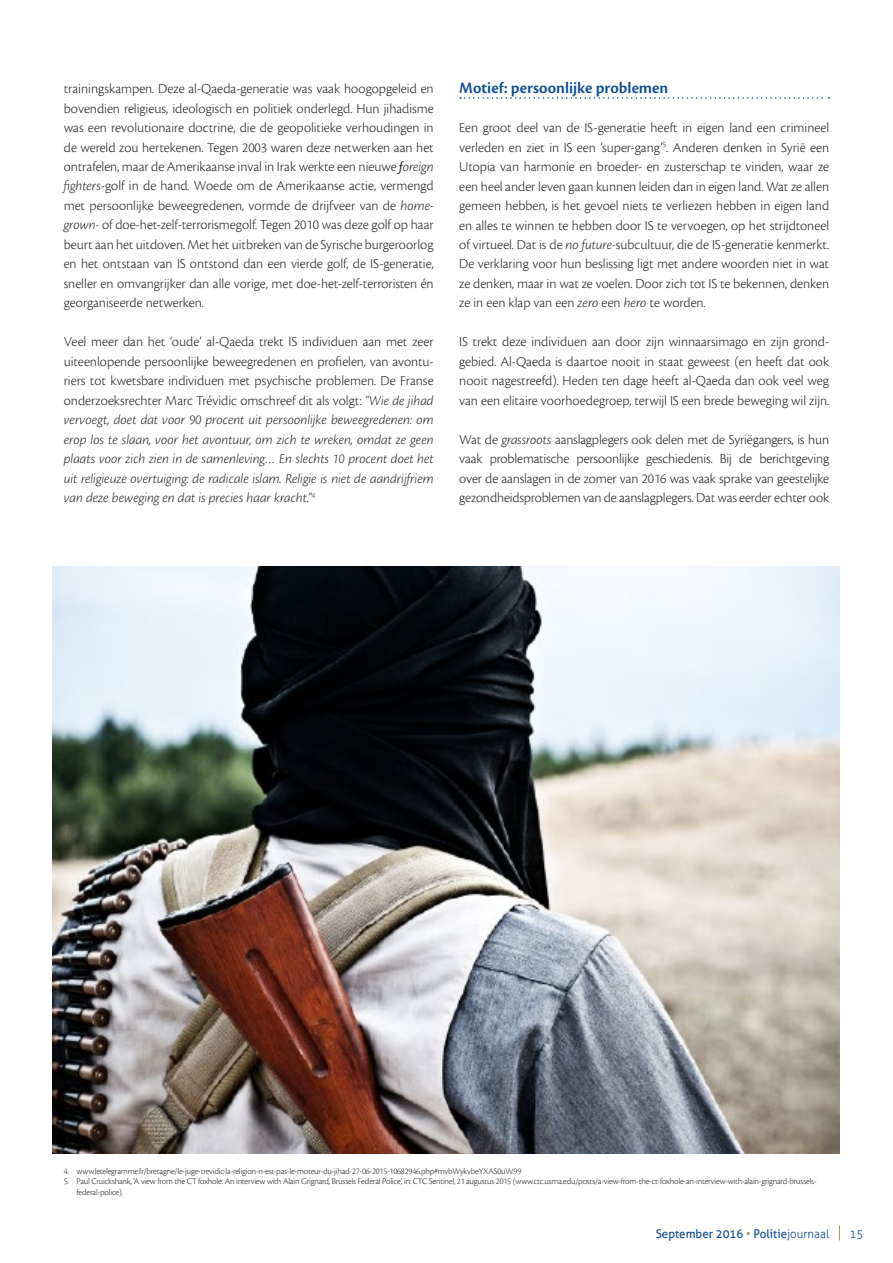
<style>
.page{position:relative;width:893px;height:1263px;background:#fff}
.page>*{position:absolute;margin:0;border:0;box-sizing:border-box;transform-origin:0 0}
.t1{font:600 16.5px "Cronos Pro";color:#0f4d94}
.t2{font:300 14.25px/19.5px "Cronos Pro";letter-spacing:-.005em;color:#231f20;text-align:justify}
.t3{font:italic 300 14.25px/19.5px "Cronos Pro";letter-spacing:-.005em;color:#231f20;text-align:justify}
.t4{font:12px "Aller";color:#0f4d94;scale:.96 1}
.t5{font:300 12px "Aller";color:#0f4d94;scale:.96 1}
.t6{font:300 9px/10.5px "Cronos Pro";letter-spacing:-.02em;color:#231f20}
.s1{font-weight:400;font-style:italic}
.s2{font-style:italic}
.s3{font-style:normal}
.s4{color:#a29161}
.s5{font-weight:300}
</style>
<div class="page">
<svg style="left:839px;top:1225px;width:1px;height:15px"></svg>
<svg style="left:460px;top:97px;width:369px;height:2px"></svg>
<img style="left:52px;top:566px;width:787px;height:587px">
<p class="t2" style="left:64px;top:79px;width:371px">trainingskampen. Deze al-Qaeda-generatie was vaak hoogopgeleid en bovendien religieus, ideologisch en politiek onderlegd. Hun jihadisme was een revolutionaire doctrine, die de geopolitieke verhoudingen in de wereld zou hertekenen. Tegen 2003 waren deze netwerken aan het ontrafelen, maar de Amerikaanse inval in Irak werkte een nieuwe <span class="s1">f</span><span class="s2">oreign fighters</span>-golf in de hand. Woede om de Amerikaanse actie, vermengd met persoonlijke beweegredenen, vormde de drijfveer van de <span class="s2">home&shy;grown-</span> of doe-het-zelf-terrorismegolf. Tegen 2010 was deze golf op haar beurt aan het uitdoven. Met het uitbreken van de Syrische burgeroorlog en het ontstaan van IS ontstond dan een vierde golf, de IS-generatie, sneller en omvangrijker dan alle vorige, met doe-het-zelf-terroristen én georganiseerde netwerken.</p>
<p class="t3" style="left:64px;top:332px;width:371px"><span class="s3">Veel meer dan het ‘oude’ al-Qaeda trekt IS individuen aan met zeer uiteenlopende persoonlijke beweegredenen en profielen, van avontu&shy;riers tot kwetsbare individuen met psychische problemen. De Franse onderzoeksrechter Marc Trévidic omschreef dit als volgt:</span> “Wie de jihad vervoegt, doet dat voor 90 procent uit persoonlijke beweegredenen: om erop los te slaan, voor het avontuur, om zich te wreken, omdat ze geen plaats voor zich zien in de samenleving… En slechts 10 procent doet het uit religieuze overtuiging: de radicale islam. Religie is niet de aandrijfriem van deze beweging en dat is precies haar kracht.”<sup>4</sup></p>
<p class="t1" style="left:459px;top:78px;width:211px">Motief: persoonlijke problemen</p>
<p class="t2" style="left:459px;top:118px;width:371px">Een groot deel van de IS-generatie heeft in eigen land een crimineel verleden en ziet in IS een ‘super-gang’<sup>5</sup>. Anderen denken in Syrië een Utopia van harmonie en broeder- en zusterschap te vinden, waar ze een heel ander leven gaan kunnen leiden dan in eigen land. Wat ze allen gemeen hebben, is het gevoel niets te verliezen hebben in eigen land en alles te winnen te hebben door IS te vervoegen, op het strijdtoneel of virtueel. Dat is de <span class="s2">no future-</span>subcultuur, die de IS-generatie kenmerkt.<br>De verklaring voor hun beslissing ligt met andere woorden niet in wat ze denken, maar in wat ze voelen. Door zich tot IS te bekennen, denken ze in een klap van een <span class="s2">zero</span> een <span class="s2">hero</span> te worden.</p>
<p class="t2" style="left:459px;top:332px;width:371px">IS trekt deze individuen aan door zijn winnaarsimago en zijn grond&shy;gebied. Al-Qaeda is daartoe nooit in staat geweest (en heeft dat ook nooit nagestreefd). Heden ten dage heeft al-Qaeda dan ook veel weg van een elitaire voorhoedegroep, terwijl IS een brede beweging wil zijn.</p>
<p class="t2" style="left:459px;top:430px;width:371px">Wat de <span class="s2">grassroots</span> aanslagplegers ook delen met de Syriëgangers, is hun vaak problematische persoonlijke geschiedenis. Bij de berichtgeving over de aanslagen in de zomer van 2016 was vaak sprake van geestelijke gezondheidsproblemen van de aanslagplegers. Dat was eerder echter ook</p>
<p class="t6" style="left:64px;top:1166px;width:459px">4. www.letelegramme.fr/bretagne/le-juge-trevidic-la-religion-n-est-pas-le-moteur-du-jihad-27-06-2015-10682946.php#mvbWykvbeYXAS0uW.99</p>
<p class="t6" style="left:77px;top:1176px;width:742px;text-indent:-13px">5. Paul Cruickshank, ‘A view from the CT foxhole: An interview with Alain Grignard, Brussels Federal Police’, in: CTC Sentinel, 21 augustus 2015 (www.ctc.usma.edu/posts/a-view-from-the-ct-foxhole-an-interview-with-alain-grignard-brussels&shy;federal-police).</p>
<p class="t4" style="left:656px;top:1226px;width:182px">September 2016 <span class="s4">•</span> Politie<span class="s5">journaal</span></p>
<p class="t5" style="left:850px;top:1226px;width:16px">15</p>
</div>
